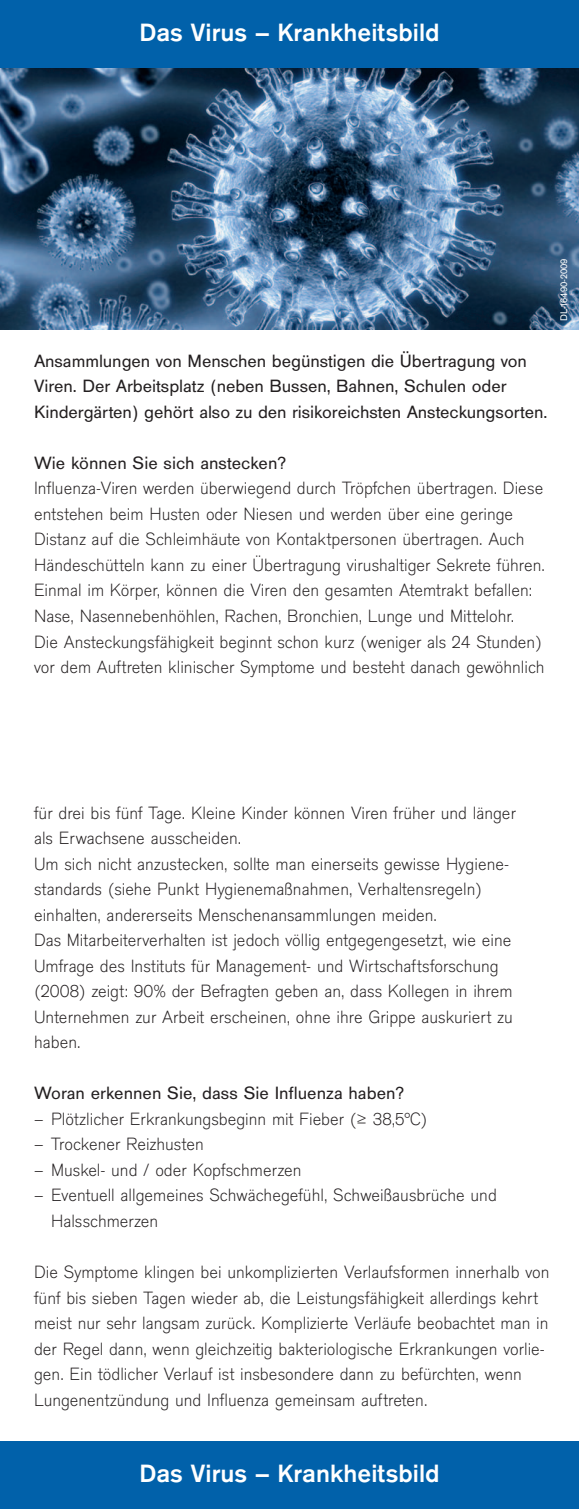
<style>
.page{position:relative;width:579px;height:1509px;background:#fff}
.page>*{position:absolute;margin:0;border:0;box-sizing:border-box;transform-origin:0 0}
.t1{font:700 26px "Draeger San";color:#fff}
.t2{font:300 18.4px/25.6px "Draeger San";color:#231f20}
.t3{font:18.4px/25.6px "Draeger San";letter-spacing:-.005em;color:#231f20}
.t4{font:10px "Draeger San";color:#fff}
</style>
<div class="page">
<img style="left:0;top:68px;width:578px;height:261px">
<div style="left:0;top:0;width:578px;height:68px;background:#0161aa"></div>
<div style="left:0;top:1440px;width:578px;height:68px;background:#0161aa"></div>
<h1 class="t1" style="left:139px;top:23px;width:301px">Das Virus – Krankheitsbild</h1>
<p class="t3" style="left:34px;top:350px;width:514px">Ansammlungen von Menschen begünstigen die Übertragung von<br>Viren. Der Arbeitsplatz (neben Bussen, Bahnen, Schulen oder<br>Kindergärten) gehört also zu den risikoreichsten Ansteckungsorten.</p>
<p class="t3" style="left:34px;top:452px;width:254px">Wie können Sie sich anstecken?</p>
<p class="t2" style="left:34px;top:477px;width:512px">Influenza-Viren werden überwiegend durch Tröpfchen übertragen. Diese entstehen beim Husten oder Niesen und werden über eine geringe Distanz auf die Schleimhäute von Kontaktpersonen übertragen. Auch Händeschütteln kann zu einer Übertragung virushaltiger Sekrete führen.<br>Einmal im Körper, können die Viren den gesamten Atemtrakt befallen:<br>Nase, Nasennebenhöhlen, Rachen, Bronchien, Lunge und Mittelohr.<br>Die Ansteckungsfähigkeit beginnt schon kurz (weniger als 24 Stunden) vor dem Auftreten klinischer Symptome und besteht danach gewöhnlich</p>
<p class="t4" style="left:560px;top:320px;width:64px;rotate:-90deg">DL-16490-2009</p>
<p class="t2" style="left:34px;top:801px;width:483px">für drei bis fünf Tage. Kleine Kinder können Viren früher und länger als Erwachsene ausscheiden.<br>Um sich nicht anzustecken, sollte man einerseits gewisse Hygiene - standards (siehe Punkt Hygienemaßnahmen, Verhaltensregeln) einhalten, andererseits Menschenansammlungen meiden.<br>Das Mitarbeiterverhalten ist jedoch völlig entgegengesetzt, wie eine Umfrage des Instituts für Management- und Wirtschaftsforschung (2008) zeigt: 90% der Befragten geben an, dass Kollegen in ihrem Unternehmen zur Arbeit erscheinen, ohne ihre Grippe auskuriert zu haben.</p>
<p class="t3" style="left:34px;top:1082px;width:372px">Woran erkennen Sie, dass Sie Influenza haben?</p>
<p class="t2" style="left:34px;top:1107px;width:395px">– Plötzlicher Erkrankungsbeginn mit Fieber (≥ 38,5°C)</p>
<p class="t2" style="left:34px;top:1133px;width:171px">– Trockener Reizhusten</p>
<p class="t2" style="left:34px;top:1158px;width:269px">– Muskel- und / oder Kopfschmerzen</p>
<p class="t2" style="left:51px;top:1184px;width:447px;text-indent:-17px">– Eventuell allgemeines Schwächegefühl, Schweißausbrüche und<br>Halsschmerzen</p>
<p class="t2" style="left:34px;top:1260px;width:516px">Die Symptome klingen bei unkomplizierten Verlaufsformen innerhalb von fünf bis sieben Tagen wieder ab, die Leistungsfähigkeit allerdings kehrt meist nur sehr langsam zurück. Komplizierte Verläufe beobachtet man in der Regel dann, wenn gleichzeitig bakteriologische Erkrankungen vorlie&shy;gen. Ein tödlicher Verlauf ist insbesondere dann zu befürchten, wenn Lungenentzündung und Influenza gemeinsam auftreten.</p>
<h1 class="t1" style="left:139px;top:1463px;width:301px">Das Virus – Krankheitsbild</h1>
</div>
